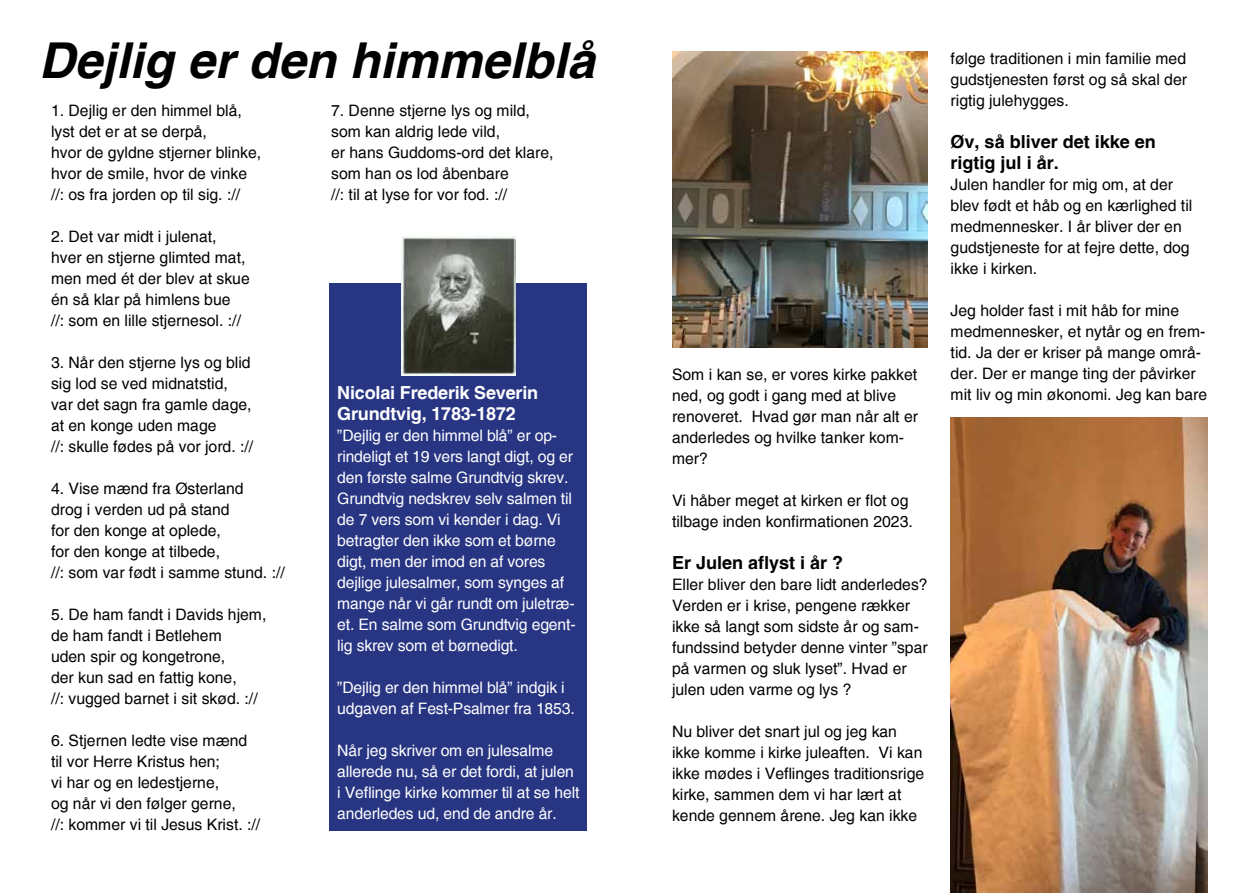
<style>
.page{position:relative;width:1259px;height:893px;background:#fff}
.page>*{position:absolute;margin:0;border:0;box-sizing:border-box;transform-origin:0 0}
.t1{font:italic 700 49.5px "Helvetica";color:#000}
.t2{font:700 18px/21px "Helvetica";color:#000}
.t3{font:700 18px/21px "Helvetica";letter-spacing:-.01em;color:#fff}
.t4{font:15.75px/21px "Helvetica";color:#000}
.t5{font:15.75px/21px "Helvetica";letter-spacing:-.01em;color:#fff}
</style>
<div class="page">
<div style="left:330px;top:283px;width:257px;height:547px;background:#283583"></div>
<img style="left:401px;top:236px;width:114px;height:140px">
<img style="left:672px;top:51px;width:255px;height:297px">
<img style="left:950px;top:418px;width:258px;height:475px">
<h1 class="t1" style="left:39px;top:30px;width:557px">Dejlig er den himmelblå</h1>
<p class="t4" style="left:51px;top:100px;width:212px">1. Dejlig er den himmel blå, lyst det er at se derpå,<br>hvor de gyldne stjerner blinke, hvor de smile, hvor de vinke //: os fra jorden op til sig. ://</p>
<p class="t4" style="left:51px;top:226px;width:200px">2. Det var midt i julenat, hver en stjerne glimted mat, men med ét der blev at skue én så klar på himlens bue<br>//: som en lille stjernesol. ://</p>
<p class="t4" style="left:51px;top:352px;width:204px">3. Når den stjerne lys og blid sig lod se ved midnatstid, var det sagn fra gamle dage, at en konge uden mage<br>//: skulle fødes på vor jord. ://</p>
<p class="t4" style="left:51px;top:478px;width:235px">4. Vise mænd fra Østerland<br>drog i verden ud på stand<br>for den konge at oplede,<br>for den konge at tilbede,<br>//: som var født i samme stund. ://</p>
<p class="t4" style="left:51px;top:604px;width:217px">5. De ham fandt i Davids hjem, de ham fandt i Betlehem<br>uden spir og kongetrone,<br>der kun sad en fattig kone,<br>//: vugged barnet i sit skød. ://</p>
<p class="t4" style="left:51px;top:730px;width:211px">6. Stjernen ledte vise mænd til vor Herre Kristus hen;<br>vi har og en ledestjerne,<br>og når vi den følger gerne,<br>//: kommer vi til Jesus Krist. ://</p>
<p class="t4" style="left:331px;top:100px;width:224px">7. Denne stjerne lys og mild, som kan aldrig lede vild,<br>er hans Guddoms-ord det klare, som han os lod åbenbare<br>//: til at lyse for vor fod. ://</p>
<p class="t3" style="left:337px;top:383px;width:202px">Nicolai Frederik Severin<br>Grundtvig, 1783-1872</p>
<p class="t5" style="left:337px;top:426px;width:240px">”Dejlig er den himmel blå” er op&shy;rindeligt et 19 vers langt digt, og er den første salme Grundtvig skrev.<br>Grundtvig nedskrev selv salmen til de 7 vers som vi kender i dag. Vi betragter den ikke som et børne digt, men der imod en af vores dejlige julesalmer, som synges af mange når vi går rundt om juletræ&shy;et. En salme som Grundtvig egent&shy;lig skrev som et børnedigt.</p>
<p class="t5" style="left:337px;top:677px;width:239px">”Dejlig er den himmel blå” indgik i udgaven af Fest-Psalmer fra 1853.</p>
<p class="t5" style="left:337px;top:740px;width:244px">Når jeg skriver om en julesalme allerede nu, så er det fordi, at julen i Veflinge kirke kommer til at se helt anderledes ud, end de andre år.</p>
<p class="t4" style="left:672px;top:365px;width:247px">Som i kan se, er vores kirke pakket ned, og godt i gang med at blive renoveret. Hvad gør man når alt er anderledes og hvilke tanker kom&shy;mer?</p>
<p class="t4" style="left:672px;top:491px;width:242px">Vi håber meget at kirken er flot og tilbage inden konfirmationen 2023.</p>
<p class="t2" style="left:672px;top:553px;width:173px">Er Julen aflyst i år ?</p>
<p class="t4" style="left:672px;top:575px;width:257px">Eller bliver den bare lidt anderledes?<br>Verden er i krise, pengene rækker ikke så langt som sidste år og sam&shy;fundssind betyder denne vinter ”spar på varmen og sluk lyset”. Hvad er julen uden varme og lys ?</p>
<p class="t4" style="left:672px;top:722px;width:254px">Nu bliver det snart jul og jeg kan ikke komme i kirke juleaften. Vi kan ikke mødes i Veflinges traditionsrige kirke, sammen dem vi har lært at kende gennem årene. Jeg kan ikke</p>
<p class="t4" style="left:950px;top:48px;width:238px;text-align:justify">følge traditionen i min familie med gudstjenesten først og så skal der rigtig julehygges.</p>
<p class="t2" style="left:950px;top:132px;width:207px">Øv, så bliver det ikke en rigtig jul i år.</p>
<p class="t4" style="left:950px;top:174px;width:243px">Julen handler for mig om, at der blev født et håb og en kærlighed til medmennesker. I år bliver der en gudstjeneste for at fejre dette, dog ikke i kirken.</p>
<p class="t4" style="left:950px;top:300px;width:258px">Jeg holder fast i mit håb for mine medmennesker, et nytår og en frem&shy;tid. Ja der er kriser på mange områ&shy;der. Der er mange ting der påvirker mit liv og min økonomi. Jeg kan bare</p>
</div>
